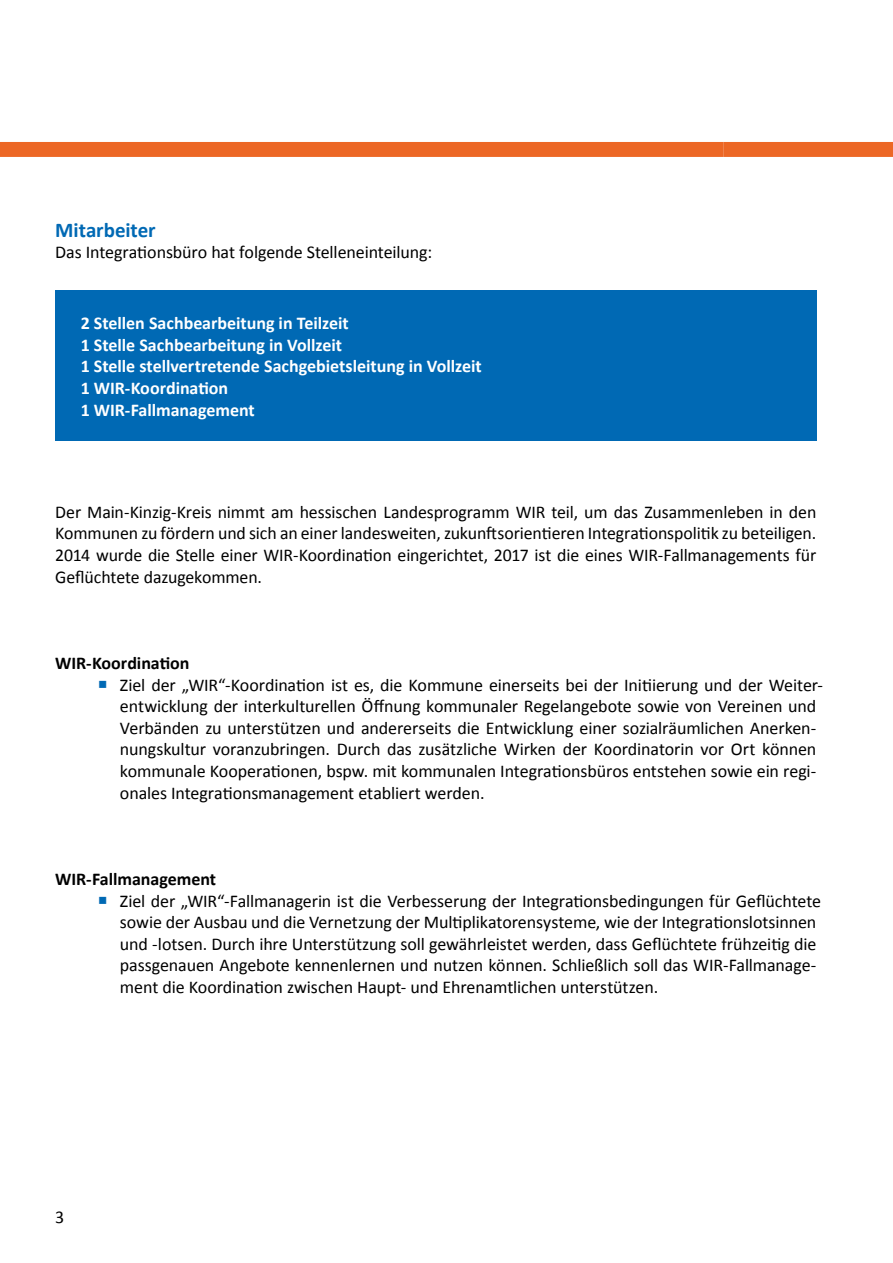
<style>
.page{position:relative;width:893px;height:1263px;background:#fff}
.page>*{position:absolute;margin:0;border:0;box-sizing:border-box;transform-origin:0 0}
.t1{font:700 21px "Calibri";color:#0069b4}
.t2{font:18px/21.6px "Calibri";letter-spacing:-.005em;color:#000}
.t3{font:700 18px/21.6px "Calibri";color:#fff}
.t4{font:700 18px "Calibri";letter-spacing:-.005em;color:#000}
.s1{color:#0069b4}
</style>
<div class="page">
<div style="left:0;top:142px;width:893px;height:15px;background:#ec6725"></div>
<div style="left:55px;top:290px;width:761px;height:151px;background:#0069b4"></div>
<p class="t1" style="left:55px;top:217px;width:102px">Mitarbeiter</p>
<p class="t2" style="left:55px;top:241px;width:378px">Das Integrationsbüro hat folgende Stelleneinteilung:</p>
<p class="t3" style="left:81px;top:312px;width:402px">2 Stellen Sachbearbeitung in Teilzeit<br>1 Stelle Sachbearbeitung in Vollzeit<br>1 Stelle stellvertretende Sachgebietsleitung in Vollzeit 1 WIR-Koordination<br>1 WIR-Fallmanagement</p>
<p class="t2" style="left:55px;top:500px;width:763px;text-align:justify">Der Main-Kinzig-Kreis nimmt am hessischen Landesprogramm WIR teil, um das Zusammenleben in den Kommunen zu fördern und sich an einer landesweiten, zukunftsorientieren Integrationspolitik zu beteiligen.<br>2014 wurde die Stelle einer WIR-Koordination eingerichtet, 2017 ist die eines WIR-Fallmanagements für Geflüchtete dazugekommen.</p>
<p class="t4" style="left:55px;top:652px;width:136px">WIR-Koordination</p>
<p class="t2" style="left:120px;top:673px;width:704px;text-indent:-22px"><span class="s1">○</span> Ziel der „WIR“-Koordination ist es, die Kommune einerseits bei der Initiierung und der Weiter&shy;entwicklung der interkulturellen Öffnung kommunaler Regelangebote sowie von Vereinen und Verbänden zu unterstützen und andererseits die Entwicklung einer sozialräumlichen Anerken&shy;nungskultur voranzubringen. Durch das zusätzliche Wirken der Koordinatorin vor Ort können kommunale Kooperationen, bspw. mit kommunalen Integrationsbüros entstehen sowie ein regi&shy;onales Integrationsmanagement etabliert werden.</p>
<p class="t4" style="left:55px;top:868px;width:162px">WIR-Fallmanagement</p>
<p class="t2" style="left:120px;top:889px;width:703px;text-indent:-22px"><span class="s1">○</span> Ziel der „WIR“-Fallmanagerin ist die Verbesserung der Integrationsbedingungen für Geflüchtete sowie der Ausbau und die Vernetzung der Multiplikatorensysteme, wie der Integrationslotsinnen und -lotsen. Durch ihre Unterstützung soll gewährleistet werden, dass Geflüchtete frühzeitig die passgenauen Angebote kennenlernen und nutzen können. Schließlich soll das WIR-Fallmanage&shy;ment die Koordination zwischen Haupt- und Ehrenamtlichen unterstützen.</p>
<p class="t2" style="left:55px;top:1205px;width:11px">3</p>
</div>
